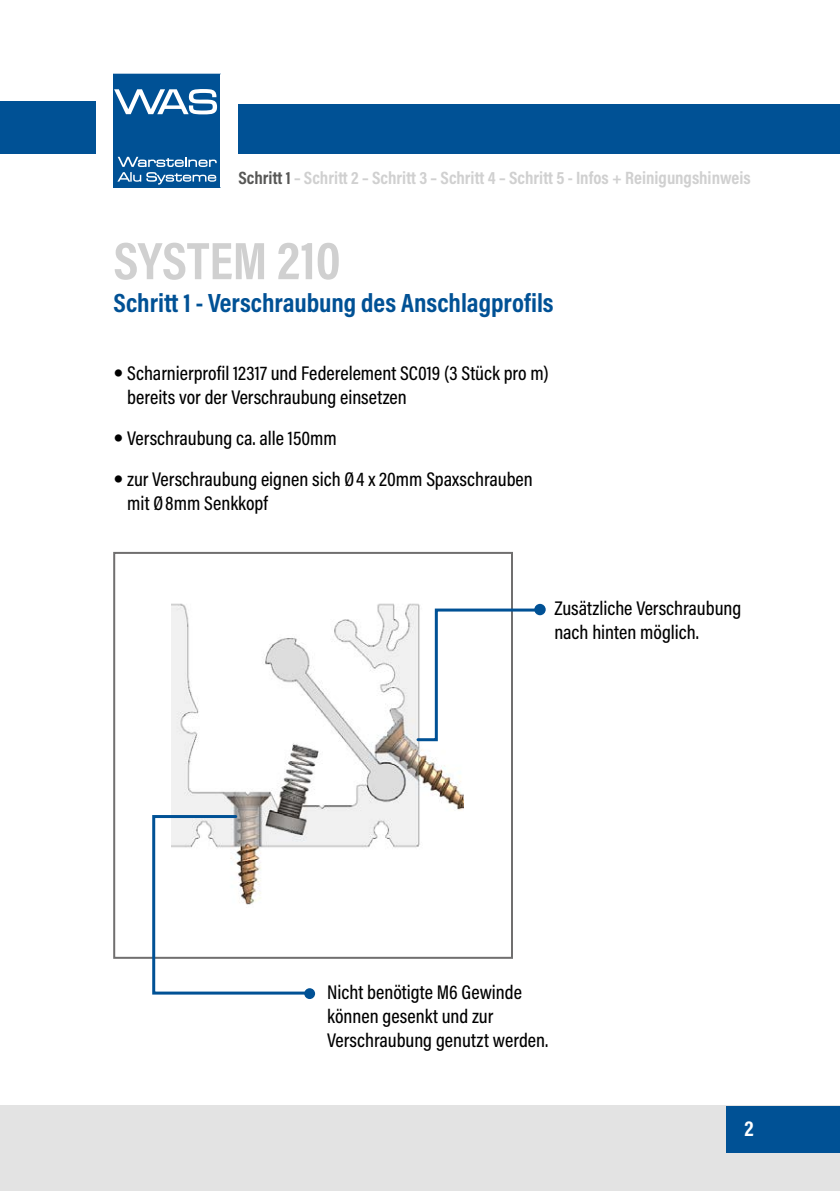
<style>
.page{position:relative;width:840px;height:1191px;background:#fff}
.page>*{position:absolute;margin:0;border:0;box-sizing:border-box;transform-origin:0 0}
.t1{font:700 53.2px "Acumin Pro Cond";color:#d0d0d0}
.t2{font:700 26.6px "Acumin Pro Cond";color:#005195}
.t3{font:700 22px "Acumin Pro Cond";color:#fff}
.t4{font:500 20px/24px "Acumin Pro Cond";color:#000}
.t5{font:700 18px "Acumin Pro Cond";color:#d0d0d0}
.s1{color:#575756}
.s2{font-family:"Avenir"}
</style>
<div class="page">
<div style="left:0;top:1106px;width:839px;height:85px;background:#e3e3e3"></div>
<div style="left:726px;top:1106px;width:113px;height:46px;background:#005195"></div>
<div style="left:238px;top:104px;width:601px;height:50px;background:#005195"></div>
<div style="left:0;top:101px;width:96px;height:53px;background:#005195"></div>
<svg style="left:113px;top:74px;width:107px;height:114px;background:#256aa4"></svg>
<div style="left:113px;top:552px;width:399px;height:406px;border:2px solid #706f6f"></div>
<img style="left:172px;top:603px;width:291px;height:245px">
<svg style="left:415px;top:607px;width:127px;height:135px"></svg>
<div style="left:534px;top:604px;width:11px;height:11px;background:#005195;border-radius:50%"></div>
<svg style="left:151px;top:813px;width:161px;height:182px"></svg>
<div style="left:304px;top:988px;width:11px;height:11px;background:#005195;border-radius:50%"></div>
<p class="t5" style="left:238px;top:166px;width:513px"><span class="s1">Schritt 1</span> – Schritt 2 – Schritt 3 – Schritt 4 – Schritt 5 - Infos + Reinigungshinweis</p>
<h1 class="t1" style="left:113px;top:226px;width:228px">SYSTEM 210</h1>
<h2 class="t2" style="left:113px;top:286px;width:441px">Schritt 1 - Verschraubung des Anschlagprofils</h2>
<p class="t4" style="left:127px;top:361px;width:423px;text-indent:-14px"><span class="s2">•</span> Scharnierprofil 12317 und Federelement SC019 (3 Stück pro m) bereits vor der Verschraubung einsetzen</p>
<p class="t4" style="left:113px;top:426px;width:225px"><span class="s2">•</span> Verschraubung ca. alle 150mm</p>
<p class="t4" style="left:127px;top:467px;width:407px;text-indent:-14px"><span class="s2">•</span> zur Verschraubung eignen sich Ø4 x 20mm Spaxschrauben mit Ø8mm Senkkopf</p>
<p class="t4" style="left:554px;top:595px;width:188px">Zusätzliche Verschraubung nach hinten möglich.</p>
<p class="t4" style="left:327px;top:979px;width:222px">Nicht benötigte M6 Gewinde können gesenkt und zur<br>Verschraubung genutzt werden.</p>
<p class="t3" style="left:744px;top:1113px;width:11px">2</p>
</div>
